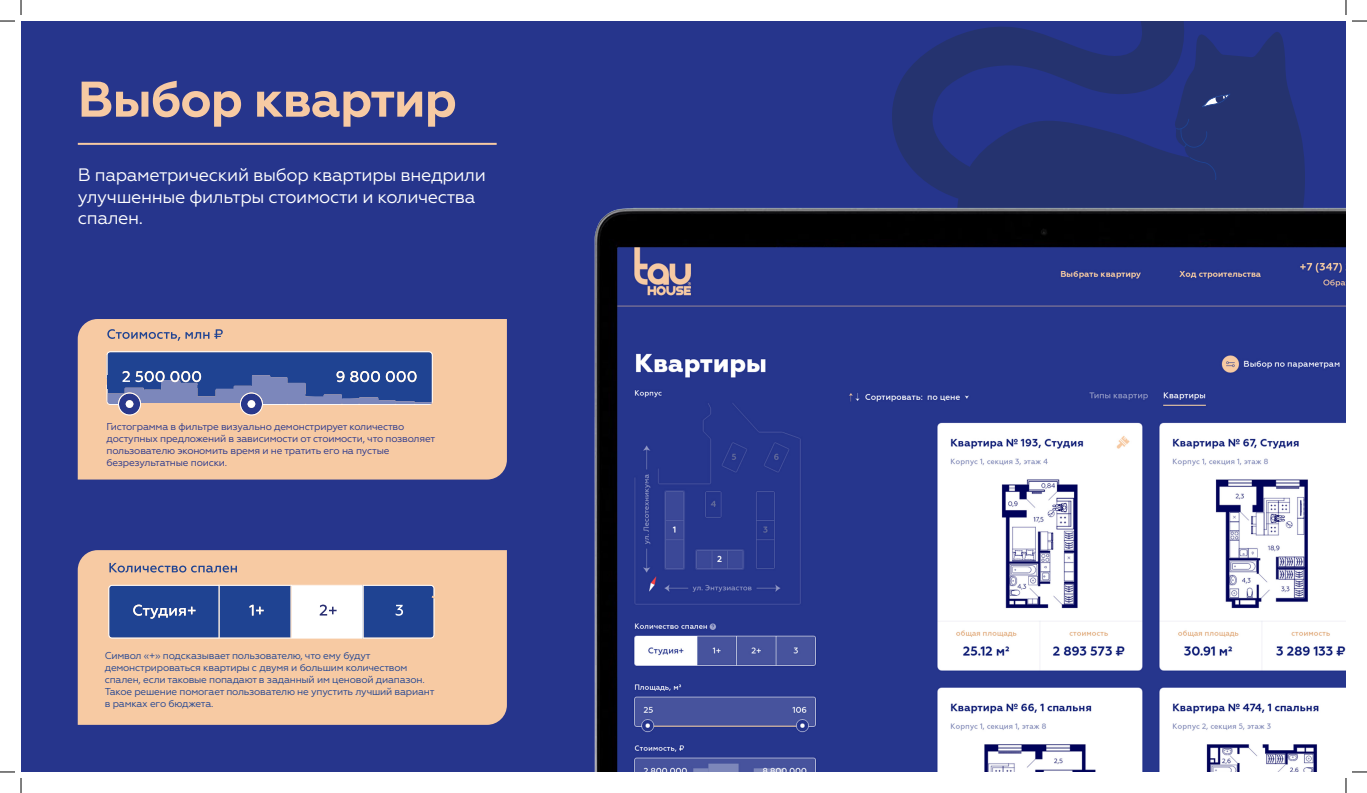
<style>
.page{position:relative;width:1367px;height:793px;background:#fff}
.page>*{position:absolute;margin:0;border:0;box-sizing:border-box;transform-origin:0 0}
.t1{font:700 50px "Geometria";letter-spacing:-.02em;color:#f7caa3}
.t2{font:18px/21.6px "Geometria";letter-spacing:-.02em;color:#fff}
.t3{font:10px/12px "Geometria";letter-spacing:-.02em;color:#1f4392}
.t4{font:10px/12px "Geometria";letter-spacing:-.02em;color:#26358c}
</style>
<div class="page">
<div style="left:21px;top:21px;width:1324px;height:750px;background:#26358c"></div>
<svg style="left:892px;top:21px;width:409px;height:116px;fill:#253377"></svg>
<svg style="left:1201px;top:93px;width:29px;height:14px"></svg>
<svg style="left:1175px;top:119px;width:32px;height:18px"></svg>
<img style="left:350px;top:137px;width:995px;height:634px">
<div style="left:78px;top:319px;width:429px;height:160px;background:#f7caa3"></div>
<div style="left:78px;top:549px;width:429px;height:175px;background:#f7caa3"></div>
<svg style="left:107px;top:329px;width:116px;height:11px"></svg>
<svg style="left:106px;top:351px;width:327px;height:64px"></svg>
<div style="left:247px;top:400px;width:8px;height:7px;background:#fff;border-radius:50%"></div>
<div style="left:107px;top:375px;width:9px;height:14px;background:#1f4392"></div>
<svg style="left:109px;top:562px;width:128px;height:10px"></svg>
<svg style="left:108px;top:584px;width:326px;height:54px"></svg>
<hr style="left:78px;top:143px;width:418px;height:2px;background:#f7caa3">
<svg style="left:0;top:0;width:22px;height:22px"></svg>
<svg style="left:0;top:771px;width:22px;height:21px"></svg>
<svg style="left:1345px;top:0;width:21px;height:22px"></svg>
<svg style="left:1344px;top:770px;width:22px;height:22px"></svg>
<h1 class="t1" style="left:78px;top:69px;width:380px">Выбор квартир</h1>
<h2 class="t2" style="left:78px;top:164px;width:409px">В параметрический выбор квартиры внедрили улучшенные фильтры стоимости и количества спален.</h2>
<p class="t4" style="left:106px;top:420px;width:330px">Гистограмма в фильтре визуально демонстрирует количество доступных предложений в зависимости от стоимости, что позволяет пользователю экономить время и не тратить его на пустые безрезультатные поиски.</p>
<p class="t3" style="left:105px;top:649px;width:331px">Символ «+» подсказывает пользователю, что ему будут демонстрироваться квартиры с двумя и большим количеством спален, если таковые попадают в заданный им ценовой диапазон.<br>Такое решение помогает пользователю не упустить лучший вариант в рамках его бюджета.</p>
</div>
